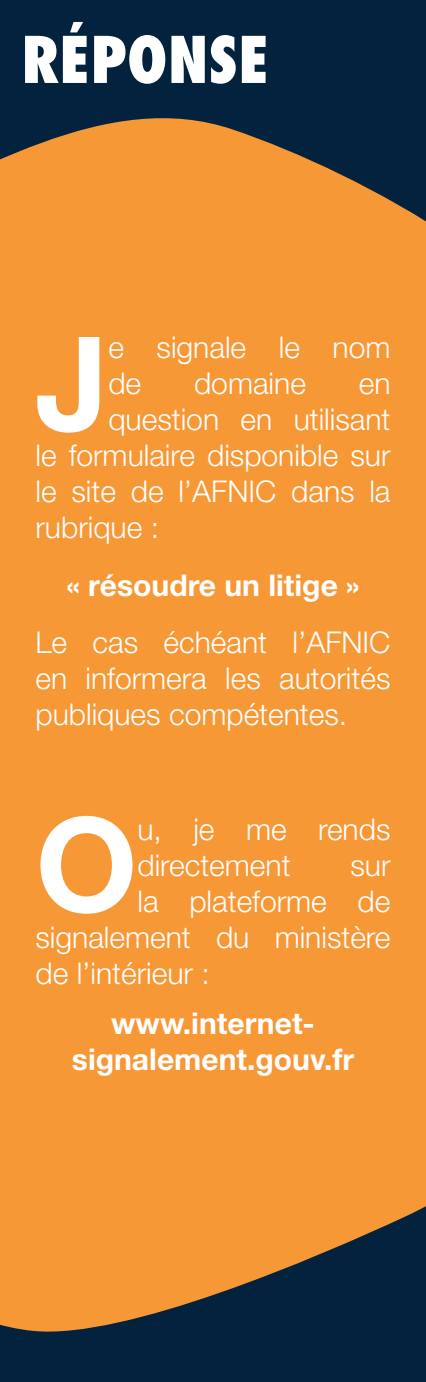
<style>
.page{position:relative;width:426px;height:1382px;background:#fff}
.page>*{position:absolute;margin:0;border:0;box-sizing:border-box;transform-origin:0 0}
.t1{font:700 130.75px "Helvetica Neue";color:#fff}
.t2{font:800 condensed 62.5px "Futura";color:#fff}
.t3{font:300 30px/36px "Helvetica Neue";color:#fff}
.t4{font:700 30px/36px "Helvetica Neue";color:#fff;text-align:center}
</style>
<div class="page">
<div style="left:0;top:0;width:425px;height:1382px;background:#03223d"></div>
<div style="left:0;top:118px;width:425px;height:1214px;background:#f79837"></div>
<p class="t2" style="left:21px;top:21px;width:249px">RÉPONSE</p>
<p class="t1" style="left:35px;top:303px;width:74px">J</p>
<p class="t3" style="left:108px;top:329px;width:283px">e signale le nom de</p>
<p class="t3" style="left:194px;top:365px;width:113px">domaine</p>
<p class="t3" style="left:358px;top:365px;width:33px">en</p>
<p class="t3" style="left:108px;top:401px;width:283px">question en utilisant</p>
<p class="t3" style="left:35px;top:437px;width:356px">le formulaire disponible sur</p>
<p class="t3" style="left:35px;top:473px;width:356px">le site de l’AFNIC dans la</p>
<p class="t3" style="left:35px;top:509px;width:125px">rubrique :</p>
<p class="t4" style="left:66px;top:566px;width:294px">« résoudre un litige »</p>
<p class="t3" style="left:35px;top:624px;width:356px;text-align:justify">Le cas échéant l’AFNIC en informera les autorités publiques compétentes.</p>
<p class="t1" style="left:35px;top:784px;width:103px">O</p>
<p class="t3" style="left:137px;top:810px;width:254px">u, je me rends directement</p>
<p class="t3" style="left:350px;top:846px;width:41px">sur</p>
<p class="t3" style="left:137px;top:882px;width:254px">la plateforme de</p>
<p class="t3" style="left:35px;top:918px;width:356px">signalement du ministère</p>
<p class="t3" style="left:35px;top:954px;width:175px">de l’intérieur :</p>
<p class="t4" style="left:72px;top:1004px;width:283px">www.internet&shy;signalement.gouv.fr</p>
</div>
